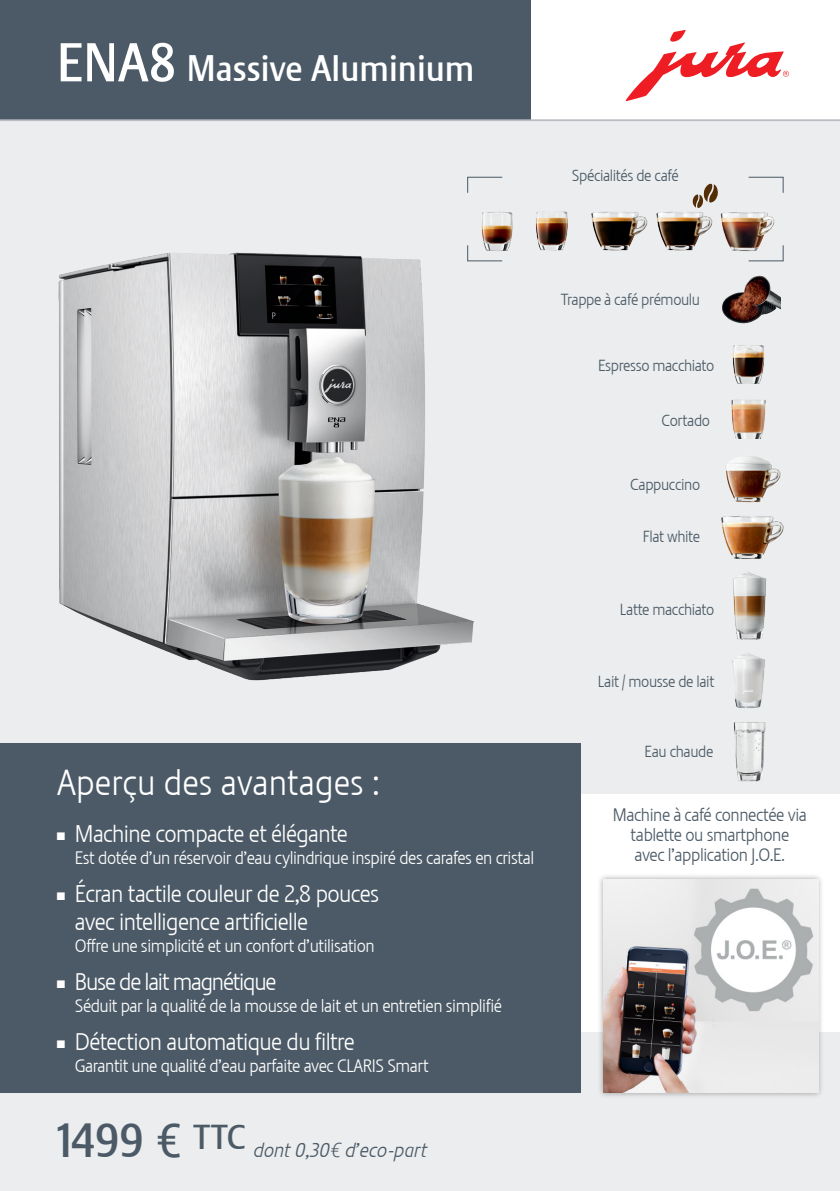
<style>
.page{position:relative;width:840px;height:1191px;background:#fff}
.page>*{position:absolute;margin:0;border:0;box-sizing:border-box;transform-origin:0 0}
.t1{font:36px "Stalemate LF";color:#fff}
.t2{font:36px "Stalemate LF Light";color:#fff}
.t3{font:24px/28px "Stalemate LF Light";letter-spacing:-.025em;color:#fff}
.t4{font:24px "Stalemate LF Light";letter-spacing:-.05em;color:#fff}
.t5{font:italic 20px "Stalemate LF Light";color:#4b5a66}
.t6{font:18px "Stalemate LF Light";letter-spacing:-.025em;color:#fff}
.t7{font:18px/20px "Stalemate LF Light";letter-spacing:-.025em;color:#4b5a66;text-align:center}
.t8{font:16px "Stalemate LF Light";letter-spacing:-.025em;color:#4b5a66}
.s1{font-size:54px}
.s2{font-family:"Stalemate LF";font-style:normal;font-size:46.8px}
.s3{font-family:"Roboto";font-style:normal;font-size:46.8px}
.s4{font-family:"Roboto";font-weight:300}
</style>
<div class="page">
<div style="left:0;top:0;width:530px;height:120px;background:#4b5a66"></div>
<div style="left:0;top:120px;width:839px;height:674px;background:#ebedee"></div>
<div style="left:0;top:1032px;width:839px;height:159px;background:#ebedee"></div>
<svg style="left:625px;top:30px;width:163px;height:71px"></svg>
<hr style="left:0;top:119px;width:839px;height:2px;background:#b8bbc2">
<img style="left:58px;top:252px;width:417px;height:429px">
<div style="left:596px;top:872px;width:228px;height:227px;background:#231f20;opacity:.4"></div>
<img style="left:602px;top:879px;width:215px;height:213px">
<div style="left:0;top:743px;width:580px;height:349px;background:#4b5a66"></div>
<img style="left:721px;top:516px;width:62px;height:43px">
<img style="left:732px;top:345px;width:32px;height:39px">
<img style="left:725px;top:456px;width:54px;height:46px">
<img style="left:733px;top:572px;width:32px;height:68px">
<img style="left:733px;top:722px;width:33px;height:60px">
<img style="left:732px;top:652px;width:32px;height:56px">
<img style="left:591px;top:212px;width:55px;height:39px">
<img style="left:536px;top:211px;width:32px;height:40px">
<img style="left:481px;top:212px;width:31px;height:39px">
<svg style="left:467px;top:177px;width:35px;height:16px"></svg>
<svg style="left:748px;top:177px;width:35px;height:16px"></svg>
<svg style="left:748px;top:245px;width:35px;height:16px"></svg>
<svg style="left:467px;top:245px;width:35px;height:16px"></svg>
<img style="left:722px;top:275px;width:57px;height:49px">
<img style="left:656px;top:212px;width:48px;height:38px">
<svg style="left:692px;top:183px;width:26px;height:25px"></svg>
<img style="left:704px;top:197px;width:75px;height:59px">
<img style="left:731px;top:399px;width:35px;height:40px">
<p class="t1" style="left:57px;top:47px;width:419px"><span class="s1">ENA8</span> Massive Aluminium</p>
<p class="t8" style="left:571px;top:166px;width:108px">Spécialités de café</p>
<p class="t2" style="left:57px;top:761px;width:324px">Aperçu des avantages :</p>
<p class="t3" style="left:57px;top:819px;width:292px">■ Machine compacte et élégante</p>
<p class="t6" style="left:75px;top:846px;width:461px">Est dotée d’un réservoir d’eau cylindrique inspiré des carafes en cristal</p>
<p class="t3" style="left:75px;top:879px;width:306px;text-indent:-18px">■ Écran tactile couleur de 2,8 pouces avec intelligence artificielle</p>
<p class="t6" style="left:75px;top:934px;width:301px">Offre une simplicité et un confort d’utilisation</p>
<p class="t4" style="left:57px;top:967px;width:221px">■ Buse de lait magnétique</p>
<p class="t6" style="left:75px;top:994px;width:428px">Séduit par la qualité de la mousse de lait et un entretien simplifié</p>
<p class="t3" style="left:57px;top:1027px;width:299px">■ Détection automatique du filtre</p>
<p class="t6" style="left:75px;top:1054px;width:355px">Garantit une qualité d’eau parfaite avec CLARIS Smart</p>
<p class="t5" style="left:57px;top:1138px;width:372px"><span class="s2">1499</span> <span class="s3">€</span> <sup>TTC</sup> dont 0,30<span class="s4">€</span> d’eco-part</p>
<p class="t8" style="left:560px;top:290px;width:141px">Trappe à café prémoulu</p>
<p class="t8" style="left:597px;top:355px;width:118px">Espresso macchiato</p>
<p class="t8" style="left:661px;top:411px;width:50px">Cortado</p>
<p class="t8" style="left:629px;top:475px;width:72px">Cappuccino</p>
<p class="t8" style="left:642px;top:527px;width:59px">Flat white</p>
<p class="t8" style="left:619px;top:600px;width:96px">Latte macchiato</p>
<p class="t8" style="left:597px;top:671px;width:118px">Lait / mousse de lait</p>
<p class="t8" style="left:644px;top:742px;width:70px">Eau chaude</p>
<p class="t7" style="left:612px;top:804px;width:195px">Machine à café connectée via tablette ou smartphone<br>avec l’application J.O.E.</p>
</div>
